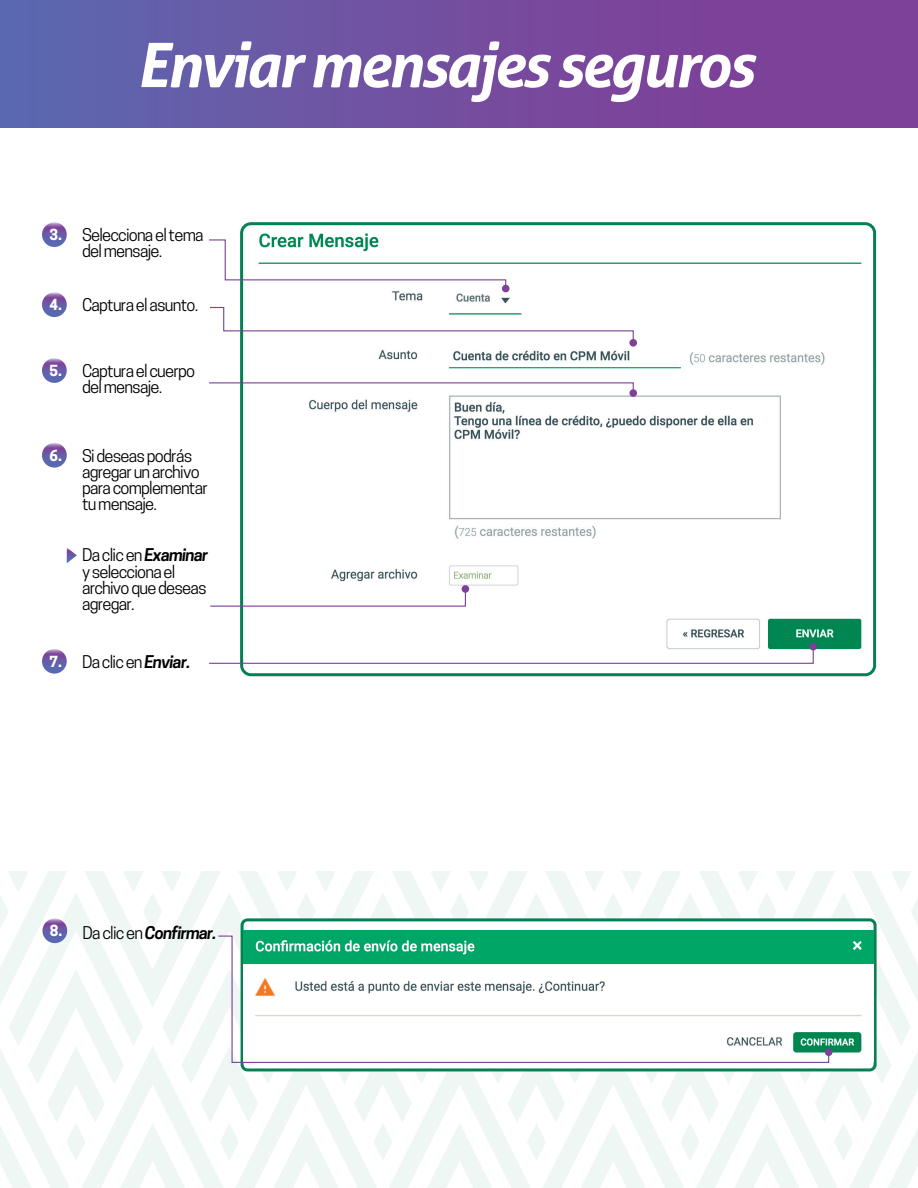
<style>
.page{position:relative;width:918px;height:1188px;background:#fff}
.page>*{position:absolute;margin:0;border:0;box-sizing:border-box;transform-origin:0 0}
.t1{font:italic 700 61.5px "Aller";letter-spacing:-.045em;color:#fff}
.t2{font:16.5px/16.2px "Cooper Hewitt";letter-spacing:-.045em;color:#000}
.t3{font:italic 600 16.5px "Cooper Hewitt";letter-spacing:-.045em;color:#000}
.t4{font:700 14.4px "Cooper Hewitt";color:#fff}
.s1{font-weight:700;font-size:14.4px;color:#fff}
.s2{font-weight:600;font-style:italic}
.s3{font-weight:400;font-style:normal}
</style>
<div class="page">
<svg style="left:0;top:871px;width:918px;height:317px"></svg>
<div style="left:243px;top:920px;width:630px;height:150px;background:#fff"></div>
<img style="left:244px;top:226px;width:628px;height:425px">
<svg style="left:42px;top:222px;width:25px;height:25px"></svg>
<svg style="left:42px;top:292px;width:25px;height:25px"></svg>
<svg style="left:42px;top:358px;width:25px;height:25px"></svg>
<svg style="left:42px;top:443px;width:25px;height:25px"></svg>
<svg style="left:42px;top:649px;width:25px;height:25px"></svg>
<svg style="left:42px;top:918px;width:25px;height:25px"></svg>
<div style="left:0;top:0;width:918px;height:128px;background:linear-gradient(to right,#5e66ae,#833a94)"></div>
<div style="left:240px;top:222px;width:636px;height:454px;border:3px solid #058053;border-radius:9px"></div>
<div style="left:241px;top:918px;width:636px;height:153px;border:3px solid #058053;border-radius:5px"></div>
<img style="left:244px;top:931px;width:629px;height:125px">
<svg style="left:209px;top:239px;width:298px;height:51px"></svg>
<div style="left:502px;top:285px;width:8px;height:7px;background:#7d4198;border-radius:50%"></div>
<svg style="left:210px;top:306px;width:424px;height:38px"></svg>
<div style="left:629px;top:339px;width:8px;height:8px;background:#7d4198;border-radius:50%"></div>
<svg style="left:209px;top:382px;width:425px;height:12px"></svg>
<div style="left:629px;top:389px;width:8px;height:8px;background:#7d4198;border-radius:50%"></div>
<svg style="left:209px;top:645px;width:605px;height:19px"></svg>
<div style="left:809px;top:643px;width:8px;height:7px;background:#7d4198;border-radius:50%"></div>
<svg style="left:210px;top:588px;width:257px;height:19px"></svg>
<div style="left:462px;top:585px;width:7px;height:8px;background:#7d4198;border-radius:50%"></div>
<svg style="left:217px;top:935px;width:613px;height:129px"></svg>
<div style="left:825px;top:1048px;width:7px;height:8px;background:#7d4198;border-radius:50%"></div>
<svg style="left:67px;top:548px;width:10px;height:15px"></svg>
<h1 class="t1" style="left:136px;top:27px;width:620px">Enviar mensajes seguros</h1>
<p class="t4" style="left:49px;top:226px;width:14px">3.</p>
<p class="t2" style="left:82px;top:227px;width:123px">Selecciona el tema del mensaje.</p>
<p class="t2" style="left:49px;top:297px;width:150px"><span class="s1">4.</span> Captura el asunto.</p>
<p class="t4" style="left:49px;top:362px;width:14px">5.</p>
<p class="t4" style="left:49px;top:447px;width:14px">6.</p>
<p class="t2" style="left:82px;top:363px;width:115px">Captura el cuerpo del mensaje.</p>
<p class="t2" style="left:82px;top:447px;width:127px">Si deseas podrás agregar un archivo para complementar tu mensaje.</p>
<p class="t2" style="left:82px;top:547px;width:128px">Da clic en <span class="s2">Examinar </span>y selecciona el archivo que deseas agregar.</p>
<p class="t2" style="left:49px;top:653px;width:143px"><span class="s1">7.</span> Da clic en <span class="s2">Enviar.</span></p>
<p class="t3" style="left:50px;top:923px;width:168px"><sup>8.</sup> <span class="s3">Da clic en</span> Confirmar.</p>
</div>
